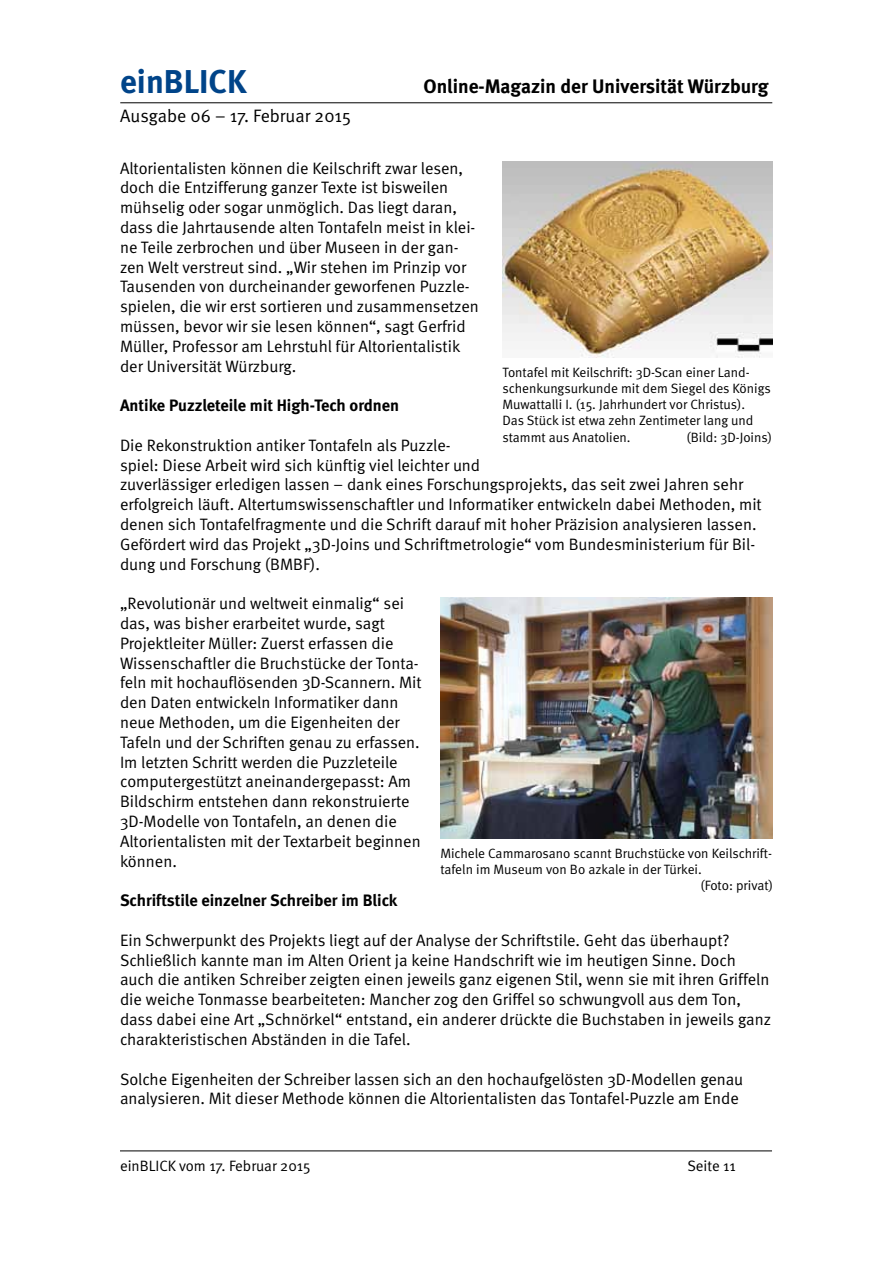
<style>
.page{position:relative;width:893px;height:1263px;background:#fff}
.page>*{position:absolute;margin:0;border:0;box-sizing:border-box;transform-origin:0 0}
.t1{font:700 33px "Meta";color:#004489}
.t2{font:700 19.5px "Meta";color:#000}
.t3{font:18px "Meta Normal";color:#000}
.t4{font:16.5px/19.8px "Meta Normal";color:#000}
.t5{font:700 16.5px "Meta";color:#000}
.t6{font:15px "Meta Normal";color:#000}
.t7{font:13.5px/16.2px "Meta Normal";color:#000}
</style>
<div class="page">
<hr style="left:120px;top:102px;width:652px;height:1px;background:#000">
<hr style="left:120px;top:1150px;width:652px;height:1px;background:#000">
<img style="left:502px;top:161px;width:270px;height:197px">
<img style="left:440px;top:598px;width:332px;height:240px">
<h1 class="t1" style="left:120px;top:60px;width:128px">einBLICK</h1>
<p class="t2" style="left:423px;top:73px;width:346px">Online-Magazin der Universität Würzburg</p>
<p class="t3" style="left:120px;top:105px;width:232px">Ausgabe 06 – 17. Februar 2015</p>
<p class="t4" style="left:120px;top:158px;width:360px">Altorientalisten können die Keilschrift zwar lesen, doch die Entzifferung ganzer Texte ist bisweilen mühselig oder sogar unmöglich. Das liegt daran, dass die Jahrtausende alten Tontafeln meist in klei&shy;ne Teile zerbrochen und über Museen in der gan&shy;zen Welt verstreut sind. „Wir stehen im Prinzip vor Tausenden von durcheinander geworfenen Puzzle&shy;spielen, die wir erst sortieren und zusammensetzen müssen, bevor wir sie lesen können“, sagt Gerfrid Müller, Professor am Lehrstuhl für Altorientalistik der Universität Würzburg.</p>
<p class="t5" style="left:120px;top:395px;width:281px">Antike Puzzleteile mit High-Tech ordnen</p>
<p class="t4" style="left:120px;top:435px;width:643px">Die Rekonstruktion antiker Tontafeln als Puzzle-<br>spiel: Diese Arbeit wird sich künftig viel leichter und<br>zuverlässiger erledigen lassen – dank eines Forschungsprojekts, das seit zwei Jahren sehr erfolgreich läuft. Altertumswissenschaftler und Informatiker entwickeln dabei Methoden, mit denen sich Tontafelfragmente und die Schrift darauf mit hoher Präzision analysieren lassen.<br>Gefördert wird das Projekt „3D-Joins und Schriftmetrologie“ vom Bundesministerium für Bil&shy;dung und Forschung (BMBF).</p>
<p class="t4" style="left:120px;top:593px;width:303px">„Revolutionär und weltweit einmalig“ sei das, was bisher erarbeitet wurde, sagt Projektleiter Müller: Zuerst erfassen die Wissenschaftler die Bruchstücke der Tonta&shy;feln mit hochauflösenden 3D-Scannern. Mit den Daten entwickeln Informatiker dann neue Methoden, um die Eigenheiten der Tafeln und der Schriften genau zu erfassen.<br>Im letzten Schritt werden die Puzzleteile computergestützt aneinandergepasst: Am Bildschirm entstehen dann rekonstruierte 3D-Modelle von Tontafeln, an denen die Altorientalisten mit der Textarbeit beginnen können.</p>
<p class="t5" style="left:120px;top:890px;width:279px">Schriftstile einzelner Schreiber im Blick</p>
<p class="t4" style="left:120px;top:930px;width:653px">Ein Schwerpunkt des Projekts liegt auf der Analyse der Schriftstile. Geht das überhaupt?<br>Schließlich kannte man im Alten Orient ja keine Handschrift wie im heutigen Sinne. Doch auch die antiken Schreiber zeigten einen jeweils ganz eigenen Stil, wenn sie mit ihren Griffeln die weiche Tonmasse bearbeiteten: Mancher zog den Griffel so schwungvoll aus dem Ton, dass dabei eine Art „Schnörkel“ entstand, ein anderer drückte die Buchstaben in jeweils ganz charakteristischen Abständen in die Tafel.</p>
<p class="t4" style="left:120px;top:1069px;width:625px">Solche Eigenheiten der Schreiber lassen sich an den hochaufgelösten 3D-Modellen genau analysieren. Mit dieser Methode können die Altorientalisten das Tontafel-Puzzle am Ende</p>
<p class="t7" style="left:502px;top:364px;width:270px">Tontafel mit Keilschrift: 3D-Scan einer Land&shy;schenkungsurkunde mit dem Siegel des Königs Muwattalli I. (15. Jahrhundert vor Christus).<br>Das Stück ist etwa zehn Zentimeter lang und stammt aus Anatolien.</p>
<p class="t7" style="left:686px;top:429px;width:87px">(Bild: 3D-Joins)</p>
<p class="t7" style="left:440px;top:845px;width:333px">Michele Cammarosano scannt Bruchstücke von Keilschrift-</p>
<p class="t7" style="left:440px;top:861px;width:263px">tafeln im Museum von Bo azkale in der Türkei.</p>
<p class="t7" style="left:700px;top:877px;width:74px">(Foto: privat)</p>
<p class="t6" style="left:120px;top:1157px;width:192px">einBLICK vom 17. Februar 2015</p>
<p class="t6" style="left:687px;top:1157px;width:50px">Seite 11</p>
</div>
